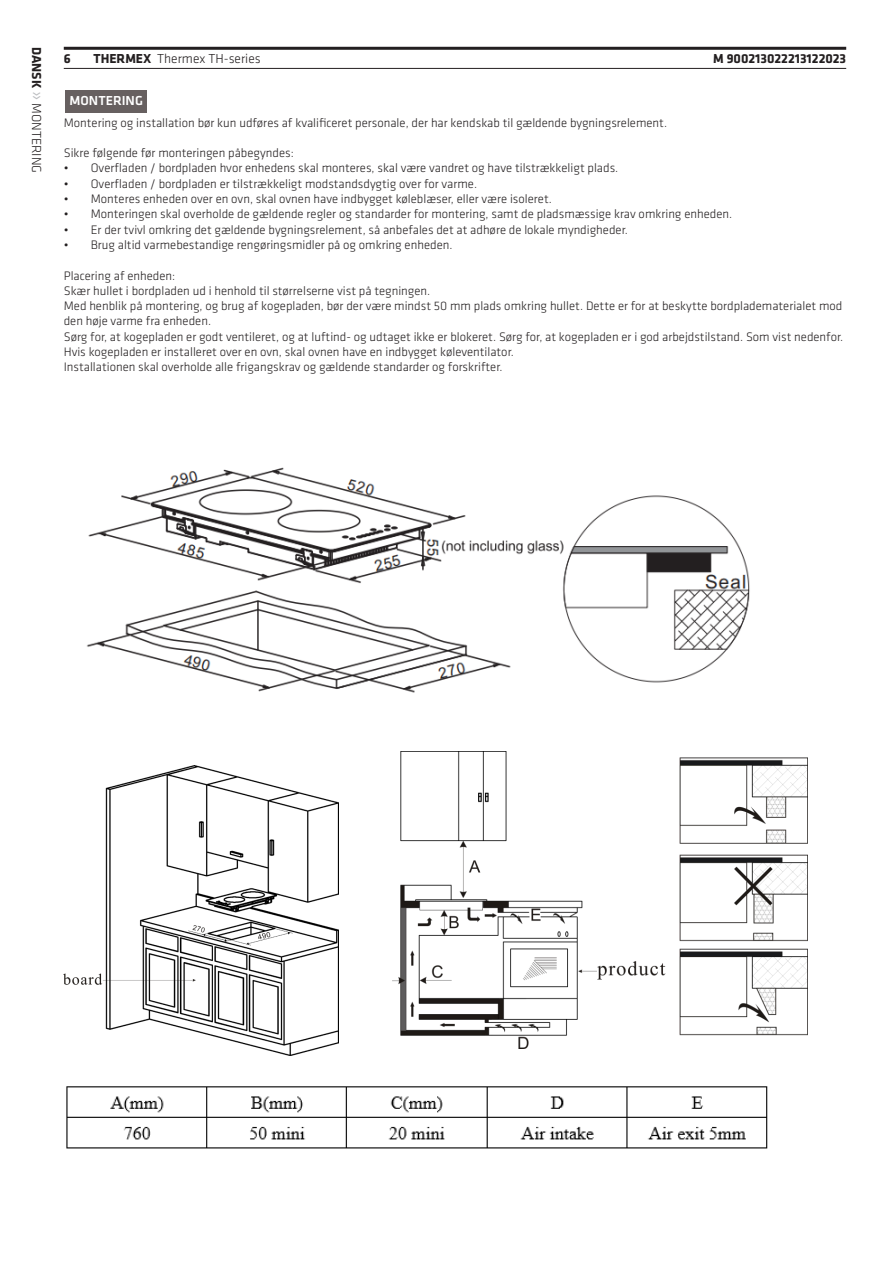
<style>
.page{position:relative;width:893px;height:1263px;background:#fff}
.page>*{position:absolute;margin:0;border:0;box-sizing:border-box;transform-origin:0 0}
.t1{font:300 13.5px "Klavika";color:#231f20}
.t2{font:700 13.5px "Klavika";color:#231f20}
.t3{font:500 13.5px "Klavika";color:#fff}
.t4{font:300 12.75px/15.3px "Klavika";color:#231f20}
.s1{font-weight:700}
.s2{font-size:19.65px;color:#bcbdc0}
</style>
<div class="page">
<hr style="left:64px;top:47px;width:782px;height:3px;background:#231f20">
<hr style="left:64px;top:68px;width:782px;height:1px;background:#231f20">
<div style="left:65px;top:91px;width:82px;height:22px;background:#676060"></div>
<img style="left:87px;top:467px;width:663px;height:226px">
<img style="left:64px;top:766px;width:274px;height:289px">
<img style="left:393px;top:751px;width:415px;height:298px">
<img style="left:66px;top:1086px;width:702px;height:63px">
<p class="t1" style="left:44px;top:47px;width:126px;rotate:90deg"><span class="s1">Dansk</span> <span class="s2">»</span> Montering</p>
<p class="t2" style="left:64px;top:51px;width:8px">6</p>
<p class="t1" style="left:94px;top:51px;width:169px"><span class="s1">THERMEX</span> Thermex TH-series</p>
<p class="t2" style="left:713px;top:51px;width:134px">M 900213022213122023</p>
<p class="t3" style="left:70px;top:93px;width:75px">MONTERING</p>
<p class="t4" style="left:64px;top:115px;width:605px">Montering og installation bør kun udføres af kvalificeret personale, der har kendskab til gældende bygningsrelement.</p>
<p class="t4" style="left:64px;top:145px;width:231px">Sikre følgende før monteringen påbegyndes:</p>
<p class="t4" style="left:64px;top:161px;width:556px">• Overfladen / bordpladen hvor enhedens skal monteres, skal være vandret og have tilstrækkeligt plads.</p>
<p class="t4" style="left:64px;top:176px;width:415px">• Overfladen / bordpladen er tilstrækkeligt modstandsdygtig over for varme.</p>
<p class="t4" style="left:64px;top:191px;width:490px">• Monteres enheden over en ovn, skal ovnen have indbygget køleblæser, eller være isoleret.</p>
<p class="t4" style="left:64px;top:207px;width:670px">• Monteringen skal overholde de gældende regler og standarder for montering, samt de pladsmæssige krav omkring enheden.</p>
<p class="t4" style="left:64px;top:222px;width:566px">• Er der tvivl omkring det gældende bygningsrelement, så anbefales det at adhøre de lokale myndigheder.</p>
<p class="t4" style="left:64px;top:237px;width:390px">• Brug altid varmebestandige rengøringsmidler på og omkring enheden.</p>
<p class="t4" style="left:64px;top:268px;width:781px">Placering af enheden:<br>Skær hullet i bordpladen ud i henhold til størrelserne vist på tegningen.<br>Med henblik på montering, og brug af kogepladen, bør der være mindst 50 mm plads omkring hullet. Dette er for at beskytte bordpladematerialet mod den høje varme fra enheden.<br>Sørg for, at kogepladen er godt ventileret, og at luftind- og udtaget ikke er blokeret. Sørg for, at kogepladen er i god arbejdstilstand. Som vist nedenfor.<br>Hvis kogepladen er installeret over en ovn, skal ovnen have en indbygget køleventilator.<br>Installationen skal overholde alle frigangskrav og gældende standarder og forskrifter.</p>
</div>
